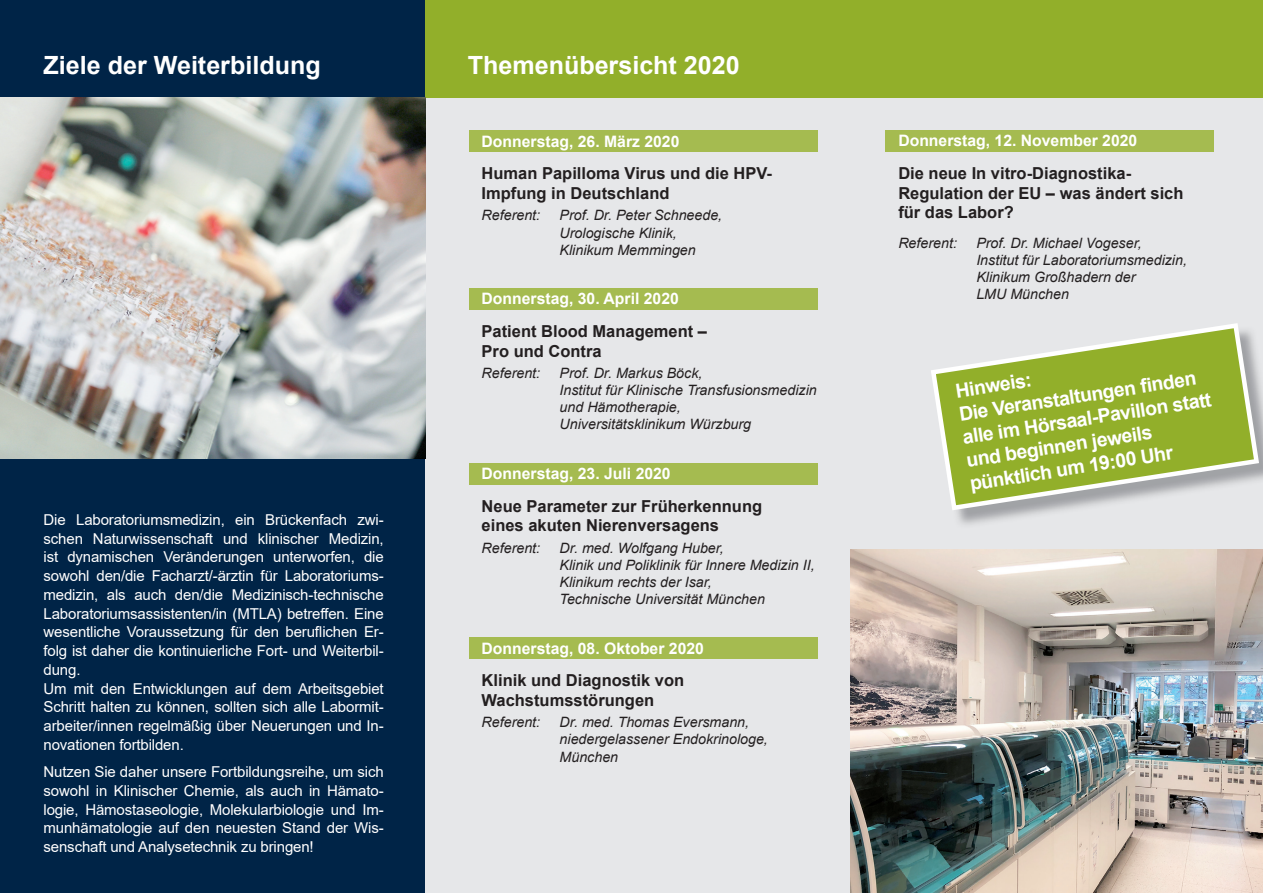
<style>
.page{position:relative;width:1263px;height:893px;background:#fff}
.page>*{position:absolute;margin:0;border:0;box-sizing:border-box;transform-origin:0 0}
.t1{font:700 25.05px "Arial";color:#fff}
.t2{font:700 19.5px/23.4px "Arial";color:#fff}
.t3{font:700 16.5px/19.8px "Arial";color:#231f20}
.t4{font:700 15.75px "Arial";color:#fff}
.t5{font:15px/18.8px "Arial";letter-spacing:-.01em;color:#fff}
.t6{font:italic 14.25px/17.1px "Arial";color:#231f20}
</style>
<div class="page">
<div style="left:0;top:0;width:425px;height:893px;background:#002447"></div>
<div style="left:425px;top:42px;width:838px;height:851px;background:#e6e7e9"></div>
<div style="left:425px;top:0;width:838px;height:97px;background:#92af2a"></div>
<img style="left:0;top:97px;width:425px;height:362px">
<img style="left:850px;top:550px;width:413px;height:343px">
<svg style="left:931px;top:323px;width:328px;height:187px;fill:#92af2a"></svg>
<div style="left:469px;top:131px;width:348px;height:21px;background:#a5bb50"></div>
<div style="left:469px;top:289px;width:348px;height:21px;background:#a5bb50"></div>
<div style="left:469px;top:463px;width:348px;height:21px;background:#a5bb50"></div>
<div style="left:469px;top:638px;width:348px;height:21px;background:#a5bb50"></div>
<div style="left:885px;top:130px;width:329px;height:21px;background:#a5bb50"></div>
<h1 class="t1" style="left:44px;top:47px;width:279px">Ziele der Weiterbildung</h1>
<p class="t5" style="left:44px;top:510px;width:342px">Die Laboratoriumsmedizin, ein Brückenfach zwi&shy;schen Naturwissenschaft und klinischer Medizin, ist dynamischen Veränderungen unterworfen, die sowohl den/die Facharzt/-ärztin für Laboratoriums&shy;medizin, als auch den/die Medizinisch-technische Laboratoriumsassistenten/in (MTLA) betreffen. Eine wesentliche Voraussetzung für den beruflichen Er&shy;folg ist daher die kontinuierliche Fort- und Weiterbil&shy;dung.<br>Um mit den Entwicklungen auf dem Arbeitsgebiet Schritt halten zu können, sollten sich alle Labormit&shy;arbeiter/innen regelmäßig über Neuerungen und In&shy;novationen fortbilden.</p>
<p class="t5" style="left:44px;top:762px;width:342px;text-align:justify">Nutzen Sie daher unsere Fortbildungsreihe, um sich sowohl in Klinischer Chemie, als auch in Hämato&shy;logie, Hämostaseologie, Molekularbiologie und Im&shy;munhämatologie auf den neuesten Stand der Wis&shy;senschaft und Analysetechnik zu bringen!</p>
<h1 class="t1" style="left:468px;top:47px;width:273px">Themenübersicht 2020</h1>
<p class="t4" style="left:482px;top:130px;width:199px">Donnerstag, 26. März 2020</p>
<p class="t3" style="left:482px;top:164px;width:292px">Human Papilloma Virus und die HPV-<br>Impfung in Deutschland</p>
<p class="t6" style="left:482px;top:207px;width:60px">Referent:</p>
<p class="t6" style="left:560px;top:207px;width:164px">Prof. Dr. Peter Schneede,<br>Urologische Klinik,<br>Klinikum Memmingen</p>
<p class="t4" style="left:482px;top:288px;width:199px">Donnerstag, 30. April 2020</p>
<p class="t3" style="left:482px;top:321px;width:227px">Patient Blood Management –<br>Pro und Contra</p>
<p class="t6" style="left:482px;top:365px;width:60px">Referent:</p>
<p class="t6" style="left:560px;top:365px;width:259px">Prof. Dr. Markus Böck,<br>Institut für Klinische Transfusionsmedizin und Hämotherapie,<br>Universitätsklinikum Würzburg</p>
<p class="t4" style="left:482px;top:462px;width:191px">Donnerstag, 23. Juli 2020</p>
<p class="t3" style="left:482px;top:496px;width:282px">Neue Parameter zur Früherkennung eines akuten Nierenversagens</p>
<p class="t6" style="left:482px;top:539px;width:60px">Referent:</p>
<p class="t6" style="left:560px;top:539px;width:257px">Dr. med. Wolfgang Huber,<br>Klinik und Poliklinik für Innere Medizin II,<br>Klinikum rechts der Isar,<br>Technische Universität München</p>
<p class="t4" style="left:482px;top:637px;width:224px">Donnerstag, 08. Oktober 2020</p>
<p class="t3" style="left:482px;top:671px;width:204px">Klinik und Diagnostik von<br>Wachstumsstörungen</p>
<p class="t6" style="left:482px;top:714px;width:60px">Referent:</p>
<p class="t6" style="left:560px;top:714px;width:210px">Dr. med. Thomas Eversmann, niedergelassener Endokrinologe,<br>München</p>
<p class="t4" style="left:898px;top:130px;width:240px">Donnerstag, 12. November 2020</p>
<p class="t3" style="left:898px;top:163px;width:287px">Die neue In vitro-Diagnostika-<br>Regulation der EU – was ändert sich für das Labor?</p>
<p class="t6" style="left:898px;top:235px;width:60px">Referent:</p>
<p class="t6" style="left:976px;top:235px;width:212px">Prof. Dr. Michael Vogeser,<br>Institut für Laboratoriumsmedizin,<br>Klinikum Großhadern der<br>LMU München</p>
<h2 class="t2" style="left:953px;top:380px;width:253px;rotate:-9deg">Hinweis:<br>Die Veranstaltungen fi nden alle im Hörsaal-Pavillon statt und beginnen jeweils pünktlich um 19:00 Uhr</h2>
</div>
